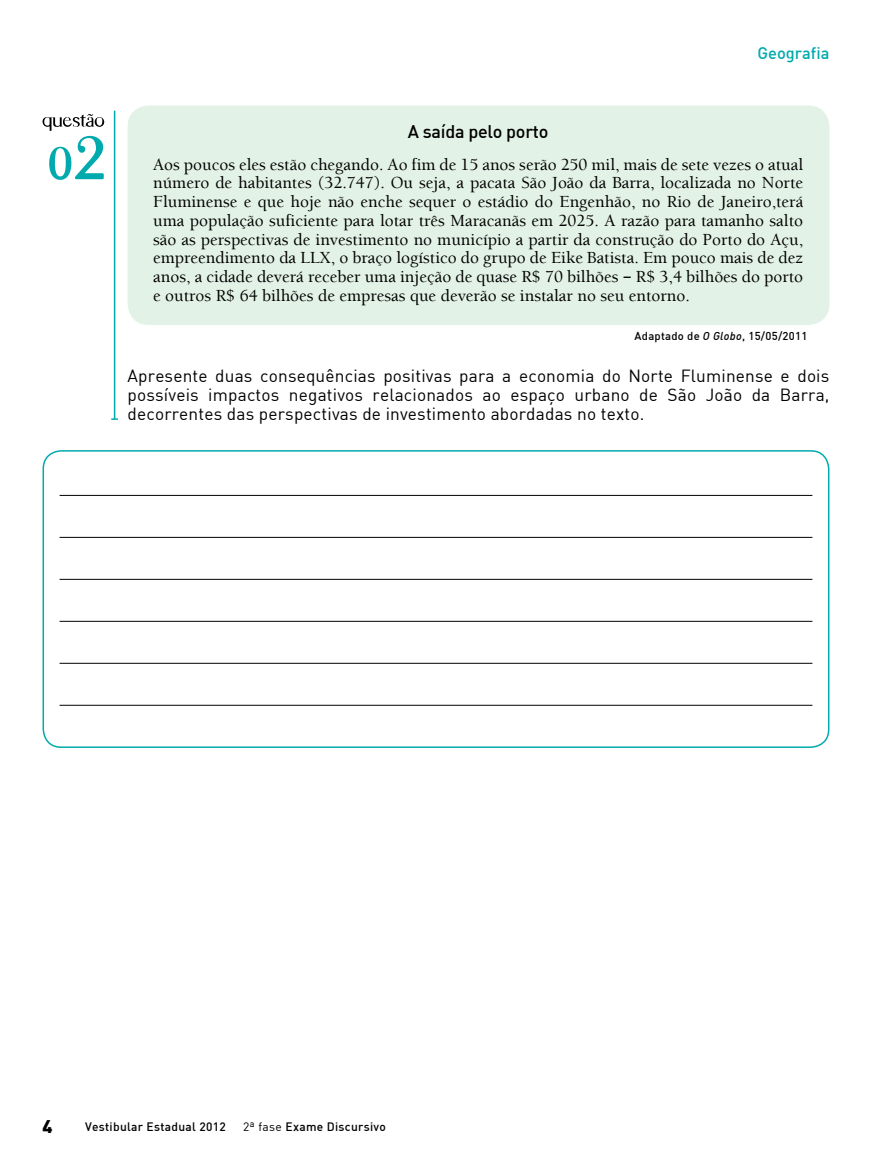
<style>
.page{position:relative;width:872px;height:1170px;background:#fff}
.page>*{position:absolute;margin:0;border:0;box-sizing:border-box;transform-origin:0 0}
.t1{font:500 18px "DIN";letter-spacing:-.015em;color:#000}
.t2{font:900 18px "DIN";color:#000}
.t3{font:500 17.25px/18.8px "Berkeley";color:#000;text-align:justify}
.t4{font:17.25px/18.8px "DIN";letter-spacing:.01em;color:#000;text-align:justify}
.t5{font:500 16.5px "DIN";color:#00aaad}
.t6{font:500 12px "DIN";letter-spacing:.025em;color:#000}
.t7{font:500 11.25px "DIN";letter-spacing:.025em;color:#000}
.s1{font-family:"DIN";font-weight:400}
.s2{font-style:italic}
.s3{font-weight:400}
</style>
<div class="page">
<hr style="left:114px;top:111px;width:1px;height:308px;background:#00aaad">
<svg style="left:111px;top:418px;width:7px;height:2px"></svg>
<svg style="left:43px;top:114px;width:61px;height:66px"></svg>
<hr style="left:60px;top:495px;width:752px;height:1px;background:#000">
<hr style="left:60px;top:537px;width:752px;height:1px;background:#000">
<hr style="left:60px;top:579px;width:752px;height:1px;background:#000">
<hr style="left:60px;top:621px;width:752px;height:1px;background:#000">
<hr style="left:60px;top:663px;width:752px;height:1px;background:#000">
<hr style="left:60px;top:704px;width:752px;height:1px;background:#000">
<div style="left:43px;top:450px;width:786px;height:297px;border:2px solid #00aaad;border-radius:18px"></div>
<div style="left:128px;top:105px;width:701px;height:220px;background:#e3f2e7;border-radius:21px"></div>
<p class="t5" style="left:757px;top:43px;width:74px">Geografia</p>
<p class="t1" style="left:408px;top:120px;width:142px">A saída pelo porto</p>
<p class="t3" style="left:153px;top:155px;width:651px">Aos poucos eles estão chegando. Ao fim de 15 anos serão 250 mil, mais de sete vezes o atual número de habitantes (32.747). Ou seja, a pacata São João da Barra, localizada no Norte Fluminense e que hoje não enche sequer o estádio do Engenhão, no Rio de Janeiro,terá uma população suficiente para lotar três Maracanãs em 2025. A razão para tamanho salto são as perspectivas de investimento no município a partir da construção do Porto do Açu, empreendimento da LLX, o braço logístico do grupo de Eike Batista. Em pouco mais de dez anos, a cidade deverá receber uma injeção de quase R$ 70 bilhões <span class="s1">–</span> R$ 3,4 bilhões do porto e outros R$ 64 bilhões de empresas que deverão se instalar no seu entorno.</p>
<p class="t7" style="left:634px;top:329px;width:174px">Adaptado de <span class="s2">O Globo</span>, 15/05/2011</p>
<p class="t4" style="left:128px;top:366px;width:703px">Apresente duas consequências positivas para a economia do Norte Fluminense e dois possíveis impactos negativos relacionados ao espaço urbano de São João da Barra, decorrentes das perspectivas de investimento abordadas no texto.</p>
<p class="t2" style="left:43px;top:1114px;width:12px">4</p>
<p class="t6" style="left:85px;top:1118px;width:142px">Vestibular Estadual 2012</p>
<p class="t6" style="left:243px;top:1118px;width:144px"><span class="s3">2ª fase</span> Exame Discursivo</p>
</div>
